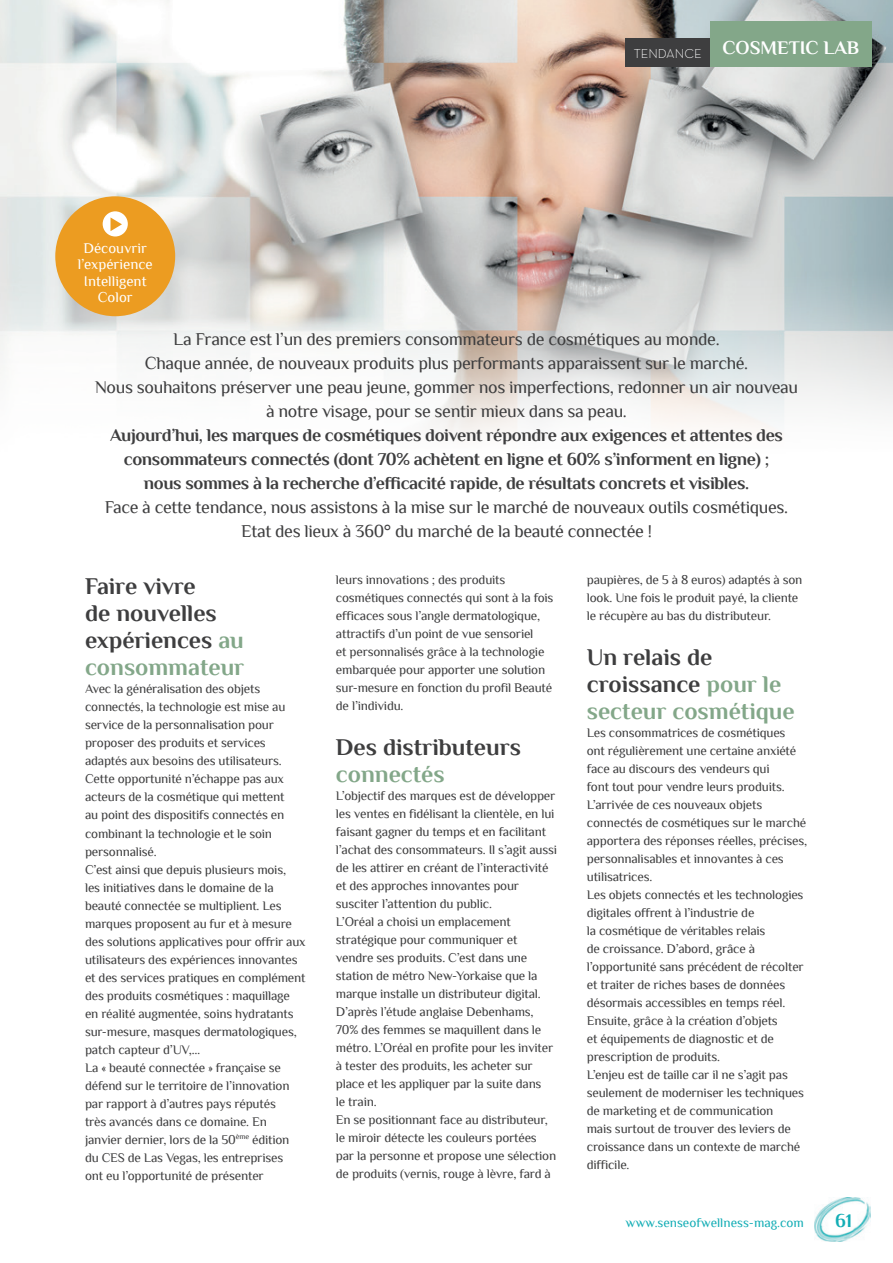
<style>
.page{position:relative;width:893px;height:1263px;background:#fff}
.page>*{position:absolute;margin:0;border:0;box-sizing:border-box;transform-origin:0 0}
.t1{font:700 24px/27px "Philosopher";color:#3e3e3f}
.t2{font:700 24px/27px "Philosopher";color:#83a789}
.t3{font:700 19.2px "Philosopher";color:#fff}
.t4{font:700 19.2px "Philosopher";color:#13adb5}
.t5{font:18px/24px "Philosopher";letter-spacing:-.02em;color:#3e3e3f;text-align:center}
.t6{font:700 18px/24px "Philosopher";letter-spacing:-.02em;color:#3e3e3f;text-align:center}
.t7{font:14.85px/16.4px "Philosopher";color:#fff;text-align:center}
.t8{font:13.2px/18px "Philosopher";letter-spacing:-.015em;color:#3e3e3f}
.t9{font:13.2px "Philosopher";color:#13adb5}
.s1{color:#3e3e3f}
.s2{color:#83a789}
</style>
<div class="page">
<img style="left:814px;top:1197px;width:57px;height:45px">
<img style="left:0;top:0;width:893px;height:437px">
<div style="left:710px;top:21px;width:162px;height:46px;background:#83a789"></div>
<div style="left:625px;top:38px;width:85px;height:29px;background:#3e3e3f"></div>
<div style="left:55px;top:196px;width:120px;height:120px;background:#ec9c21;border-radius:50%"></div>
<div style="left:103px;top:211px;width:25px;height:25px;background:#fff;border-radius:50%"></div>
<svg style="left:111px;top:217px;width:11px;height:14px"></svg>
<p class="t7" style="left:78px;top:240px;width:77px">Découvrir l’expérience<br>Intelligent<br>Color</p>
<h2 class="t3" style="left:634px;top:38px;width:227px"><sub>TENDANCE</sub> COSMETIC LAB</h2>
<p class="t5" style="left:95px;top:327px;width:705px">La France est l’un des premiers consommateurs de cosmétiques au monde.<br>Chaque année, de nouveaux produits plus performants apparaissent sur le marché.<br>Nous souhaitons préserver une peau jeune, gommer nos imperfections, redonner un air nouveau à notre visage, pour se sentir mieux dans sa peau.</p>
<p class="t6" style="left:110px;top:423px;width:674px">Aujourd’hui, les marques de cosmétiques doivent répondre aux exigences et attentes des consommateurs connectés (dont 70% achètent en ligne et 60% s’informent en ligne) ; nous sommes à la recherche d’efficacité rapide, de résultats concrets et visibles.</p>
<h3 class="t5" style="left:105px;top:495px;width:685px">Face à cette tendance, nous assistons à la mise sur le marché de nouveaux outils cosmétiques.<br>Etat des lieux à 360° du marché de la beauté connectée !</h3>
<p class="t8" style="left:587px;top:571px;width:217px">paupières, de 5 à 8 euros) adaptés à son look. Une fois le produit payé, la cliente le récupère au bas du distributeur.</p>
<h1 class="t2" style="left:587px;top:644px;width:209px"><span class="s1">Un relais de croissance</span> pour le secteur cosmétique</h1>
<p class="t8" style="left:587px;top:724px;width:222px">Les consommatrices de cosmétiques<br>ont régulièrement une certaine anxiété face au discours des vendeurs qui<br>font tout pour vendre leurs produits.<br>L’arrivée de ces nouveaux objets connectés de cosmétiques sur le marché apportera des réponses réelles, précises, personnalisables et innovantes à ces utilisatrices.<br>Les objets connectés et les technologies digitales offrent à l’industrie de<br>la cosmétique de véritables relais<br>de croissance. D’abord, grâce à l’opportunité sans précédent de récolter et traiter de riches bases de données désormais accessibles en temps réel.<br>Ensuite, grâce à la création d’objets<br>et équipements de diagnostic et de prescription de produits.<br>L’enjeu est de taille car il ne s’agit pas seulement de moderniser les techniques de marketing et de communication<br>mais surtout de trouver des leviers de croissance dans un contexte de marché difficile.</p>
<p class="t8" style="left:336px;top:571px;width:219px">leurs innovations ; des produits cosmétiques connectés qui sont à la fois efficaces sous l’angle dermatologique, attractifs d’un point de vue sensoriel<br>et personnalisés grâce à la technologie embarquée pour apporter une solution sur-mesure en fonction du profil Beauté de l’individu.</p>
<h1 class="t1" style="left:336px;top:734px;width:187px">Des distributeurs</h1>
<h1 class="t2" style="left:336px;top:761px;width:110px">connectés</h1>
<p class="t8" style="left:336px;top:787px;width:223px">L’objectif des marques est de développer les ventes en fidélisant la clientèle, en lui faisant gagner du temps et en facilitant l’achat des consommateurs. Il s’agit aussi de les attirer en créant de l’interactivité et des approches innovantes pour susciter l’attention du public.<br>L’Oréal a choisi un emplacement stratégique pour communiquer et vendre ses produits. C’est dans une station de métro New-Yorkaise que la marque installe un distributeur digital.<br>D’après l’étude anglaise Debenhams, 70% des femmes se maquillent dans le métro. L’Oréal en profite pour les inviter à tester des produits, les acheter sur place et les appliquer par la suite dans<br>le train.<br>En se positionnant face au distributeur, le miroir détecte les couleurs portées par la personne et propose une sélection de produits (vernis, rouge à lèvre, fard à</p>
<h1 class="t1" style="left:85px;top:573px;width:161px">Faire vivre<br>de nouvelles expériences <span class="s2">au consommateur</span></h1>
<p class="t8" style="left:85px;top:680px;width:222px">Avec la généralisation des objets connectés, la technologie est mise au service de la personnalisation pour proposer des produits et services adaptés aux besoins des utilisateurs.<br>Cette opportunité n’échappe pas aux acteurs de la cosmétique qui mettent<br>au point des dispositifs connectés en combinant la technologie et le soin personnalisé.<br>C’est ainsi que depuis plusieurs mois,<br>les initiatives dans le domaine de la beauté connectée se multiplient. Les marques proposent au fur et à mesure des solutions applicatives pour offrir aux utilisateurs des expériences innovantes et des services pratiques en complément des produits cosmétiques : maquillage en réalité augmentée, soins hydratants sur-mesure, masques dermatologiques, patch capteur d’UV,…<br>La « beauté connectée » française se défend sur le territoire de l’innovation par rapport à d’autres pays réputés<br>très avancés dans ce domaine. En janvier dernier, lors de la 50<sup>ème</sup> édition du CES de Las Vegas, les entreprises<br>ont eu l’opportunité de présenter</p>
<p class="t9" style="left:625px;top:1215px;width:180px">www.senseofwellness-mag.com</p>
<h2 class="t4" style="left:835px;top:1210px;width:19px">61</h2>
</div>
